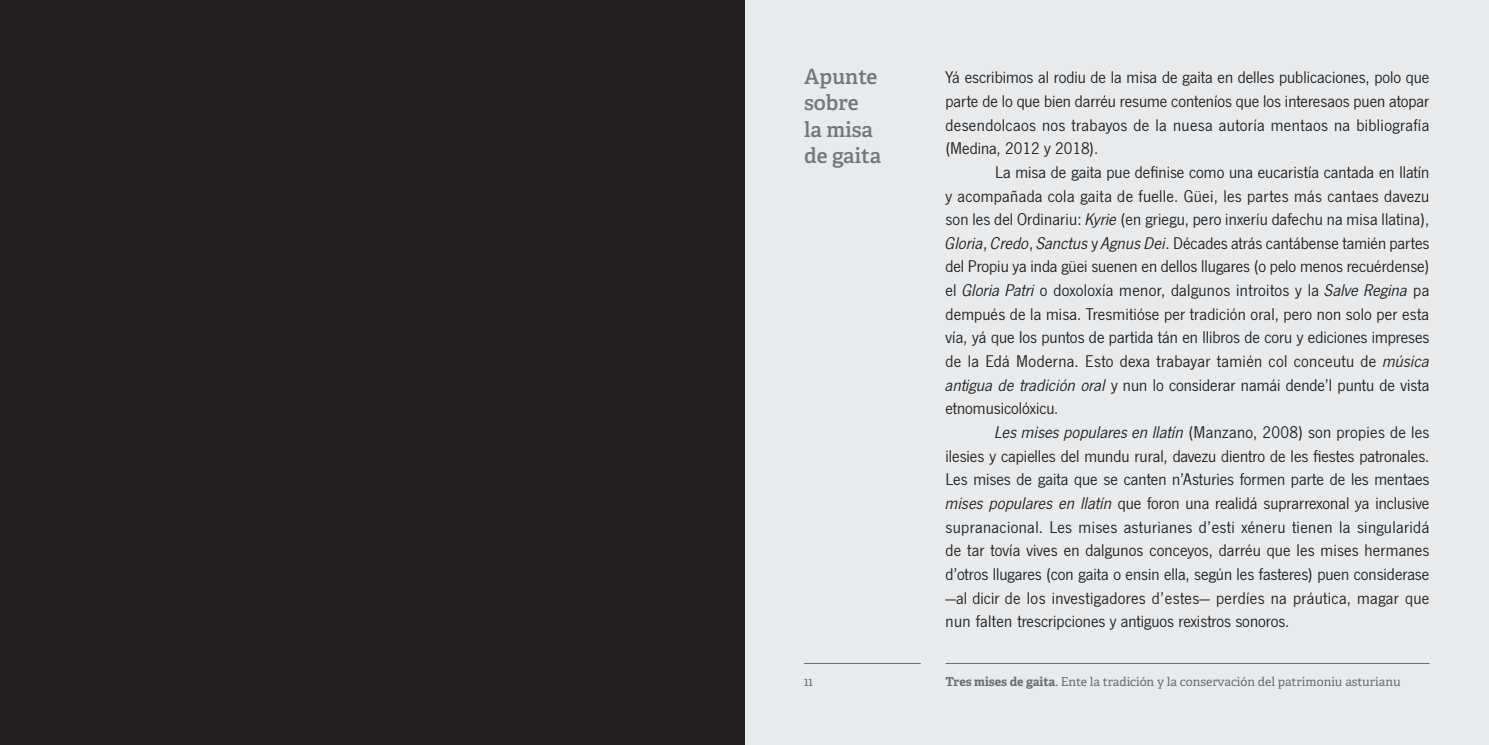
<style>
.page{position:relative;width:1489px;height:745px;background:#fff}
.page>*{position:absolute;margin:0;border:0;box-sizing:border-box;transform-origin:0 0}
.t1{font:600 21px/26.2px "Adelle";color:#757679}
.t2{font:17.5px/23.6px "News Got";color:#231f20;text-align:justify}
.t3{font:12.25px "Adelle";color:#6c6d70}
.s1{font-style:italic}
.s2{font-weight:700}
</style>
<div class="page">
<div style="left:744px;top:0;width:744px;height:744px;background:#e9eaeb"></div>
<div style="left:0;top:0;width:744px;height:744px;background:#231f20"></div>
<hr style="left:945px;top:662px;width:484px;height:1px;background:#6c6d70">
<hr style="left:804px;top:662px;width:116px;height:1px;background:#6c6d70">
<p class="t1" style="left:804px;top:64px;width:79px">Apunte sobre la misa de gaita</p>
<p class="t2" style="left:945px;top:66px;width:485px">Yá escribimos al rodiu de la misa de gaita en delles publicaciones, polo que parte de lo que bien darréu resume conteníos que los interesaos puen atopar desendolcaos nos trabayos de la nuesa autoría mentaos na bibliografía (Medina, 2012 y 2018).</p>
<p class="t2" style="left:945px;top:160px;width:485px;text-indent:50px">La misa de gaita pue definise como una eucaristía cantada en llatín y acompañada cola gaita de fuelle. Güei, les partes más cantaes davezu son les del Ordinariu: <span class="s1">Kyrie</span> (en griegu, pero inxeríu dafechu na misa llatina), <span class="s1">Gloria</span>, <span class="s1">Credo</span>, <span class="s1">Sanctus</span> y <span class="s1">Agnus Dei</span>. Décades atrás cantábense tamién partes del Propiu ya inda güei suenen en dellos llugares (o pelo menos recuérdense) el <span class="s1">Gloria Patri</span> o doxoloxía menor, dalgunos introitos y la <span class="s1">Salve Regina</span> pa dempués de la misa. Tresmitióse per tradición oral, pero non solo per esta vía, yá que los puntos de partida tán en llibros de coru y ediciones impreses de la Edá Moderna. Esto dexa trabayar tamién col conceutu de <span class="s1">música antigua de tradición oral</span> y nun lo considerar namái dende’l puntu de vista etnomusicolóxicu.</p>
<p class="t2" style="left:945px;top:420px;width:485px;text-indent:50px"><span class="s1">Les mises populares en llatín</span> (Manzano, 2008) son propies de les ilesies y capielles del mundu rural, davezu dientro de les fiestes patronales.<br>Les mises de gaita que se canten n’Asturies formen parte de les mentaes <span class="s1">mises populares en llatín</span> que foron una realidá suprarrexonal ya inclusive supranacional. Les mises asturianes d’esti xéneru tienen la singularidá de tar tovía vives en dalgunos conceyos, darréu que les mises hermanes d’otros llugares (con gaita o ensin ella, según les fasteres) puen considerase —al dicir de los investigadores d’estes— perdíes na práutica, magar que nun falten trescripciones y antiguos rexistros sonoros.</p>
<p class="t3" style="left:804px;top:673px;width:10px">11</p>
<p class="t3" style="left:945px;top:673px;width:457px"><span class="s2">Tres mises de gaita</span>. Ente la tradición y la conservación del patrimoniu asturianu</p>
</div>
